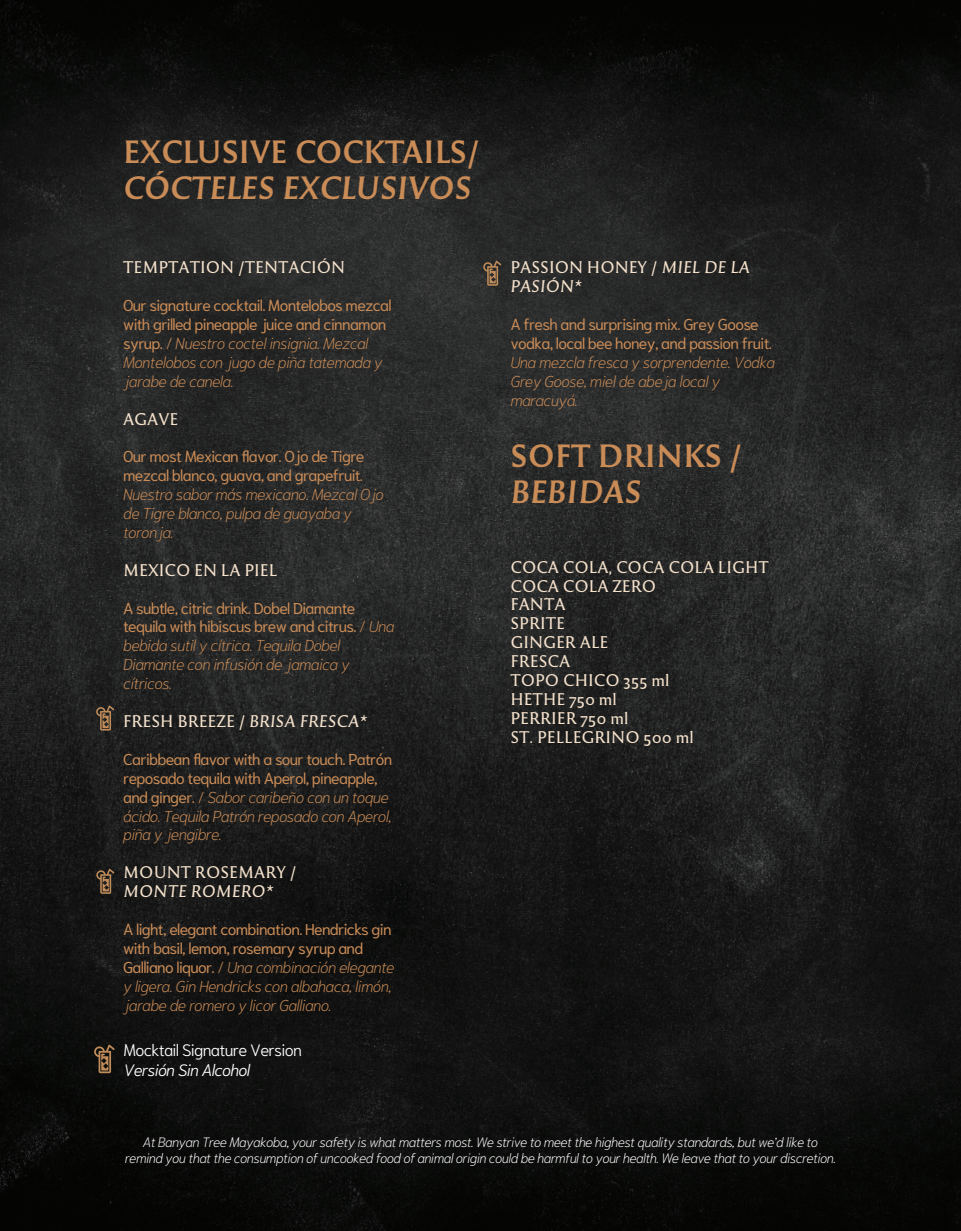
<style>
.page{position:relative;width:961px;height:1231px;background:#fff}
.page>*{position:absolute;margin:0;border:0;box-sizing:border-box;transform-origin:0 0}
.t1{font:30px "Reforma 1969 Negra";letter-spacing:-.01em;color:#ca8c57}
.t2{font:30px "Reforma 1969 Negra Italica";letter-spacing:-.005em;color:#ca8c57}
.t3{font:300 16.5px "Niramit";letter-spacing:-.045em;color:#fff}
.t4{font:italic 300 16.5px "Niramit";letter-spacing:-.045em;color:#fff}
.t5{font:italic 200 15.75px/18.9px "Niramit";letter-spacing:-.045em;color:#ca8c57}
.t6{font:15.75px/18.9px "Niramit";letter-spacing:-.045em;color:#ca8c57}
.t7{font:15.75px/18.9px "Reforma 1969 Gris";color:#f4e1cb}
.t8{font:15.75px "Reforma 1969 Gris Italica";color:#f4e1cb}
.t9{font:italic 200 13.5px/16.2px "Niramit";letter-spacing:-.045em;color:#fff;text-align:center}
.s1{font-weight:200}
.s2{font-weight:200;font-style:italic}
.s3{font-weight:400;font-style:normal}
.s4{font-style:normal}
.s5{font-family:"Reforma 1969 Gris Italica"}
</style>
<div class="page">
<img style="left:0;top:0;width:961px;height:1231px">
<svg style="left:483px;top:261px;width:18px;height:25px"></svg>
<svg style="left:96px;top:705px;width:18px;height:25px"></svg>
<svg style="left:96px;top:868px;width:18px;height:25px"></svg>
<svg style="left:94px;top:1044px;width:21px;height:29px"></svg>
<h1 class="t1" style="left:123px;top:134px;width:358px">EXCLUSIVE COCKTAILS/</h1>
<h1 class="t2" style="left:123px;top:170px;width:350px">CÓCTELES EXCLUSIVOS</h1>
<p class="t7" style="left:123px;top:258px;width:224px">TEMPTATION /TENTACIÓN</p>
<p class="t6" style="left:123px;top:296px;width:270px">Our signature cocktail. Montelobos mezcal with grilled pineapple juice and cinnamon syrup. <span class="s1">/</span> <span class="s2">Nuestro coctel insignia. Mezcal Montelobos con jugo de piña tatemada y jarabe de canela.</span></p>
<p class="t7" style="left:123px;top:409px;width:57px">AGAVE</p>
<p class="t6" style="left:123px;top:447px;width:243px">Our most Mexican flavor. Ojo de Tigre mezcal blanco, guava, and grapefruit.</p>
<p class="t5" style="left:123px;top:485px;width:262px">Nuestro sabor más mexicano. Mezcal Ojo de Tigre blanco, pulpa de guayaba y toronja.</p>
<p class="t7" style="left:123px;top:561px;width:155px">MEXICO EN LA PIEL</p>
<p class="t5" style="left:123px;top:598px;width:273px"><span class="s3">A subtle, citric drink. Dobel Diamante tequila with hibiscus brew and citrus.</span> <span class="s4">/</span> Una bebida sutil y cítrica. Tequila Dobel Diamante con infusión de jamaica y cítricos.</p>
<p class="t7" style="left:123px;top:712px;width:246px">FRESH BREEZE / <span class="s5">BRISA FRESCA*</span></p>
<p class="t6" style="left:123px;top:749px;width:271px">Caribbean flavor with a sour touch. Patrón reposado tequila with Aperol, pineapple, and ginger. <span class="s1">/</span> <span class="s2">Sabor caribeño con un toque ácido. Tequila Patrón reposado con Aperol, piña y jengibre.</span></p>
<p class="t7" style="left:123px;top:863px;width:175px">MOUNT ROSEMARY /</p>
<p class="t8" style="left:123px;top:882px;width:152px">MONTE ROMERO*</p>
<p class="t5" style="left:123px;top:919px;width:273px"><span class="s3">A light, elegant combination. Hendricks gin with basil, lemon, rosemary syrup and Galliano liquor.</span> <span class="s4">/</span> Una combinación elegante y ligera. Gin Hendricks con albahaca, limón, jarabe de romero y licor Galliano.</p>
<p class="t3" style="left:123px;top:1036px;width:180px">Mocktail Signature Version</p>
<p class="t4" style="left:123px;top:1055px;width:128px">Versión Sin Alcohol</p>
<p class="t7" style="left:510px;top:258px;width:241px">PASSION HONEY / <span class="s5">MIEL DE LA</span></p>
<p class="t8" style="left:510px;top:277px;width:73px">PASIÓN*</p>
<p class="t6" style="left:510px;top:315px;width:263px">A fresh and surprising mix. Grey Goose vodka, local bee honey, and passion fruit.</p>
<p class="t5" style="left:510px;top:352px;width:266px">Una mezcla fresca y sorprendente. Vodka<br>Grey Goose, miel de abeja local y maracuyá.</p>
<h1 class="t1" style="left:510px;top:438px;width:233px">SOFT DRINKS /</h1>
<h1 class="t2" style="left:510px;top:474px;width:133px">BEBIDAS</h1>
<p class="t7" style="left:510px;top:557px;width:260px">COCA COLA, COCA COLA LIGHT<br>COCA COLA ZERO<br>FANTA<br>SPRITE<br>GINGER ALE<br>FRESCA<br>TOPO CHICO 355 ml<br>HETHE 750 ml<br>PERRIER 750 ml<br>ST. PELLEGRINO 500 ml</p>
<p class="t9" style="left:125px;top:1134px;width:712px">At Banyan Tree Mayakoba, your safety is what matters most. We strive to meet the highest quality standards, but we’d like to remind you that the consumption of uncooked food of animal origin could be harmful to your health. We leave that to your discretion.</p>
</div>
